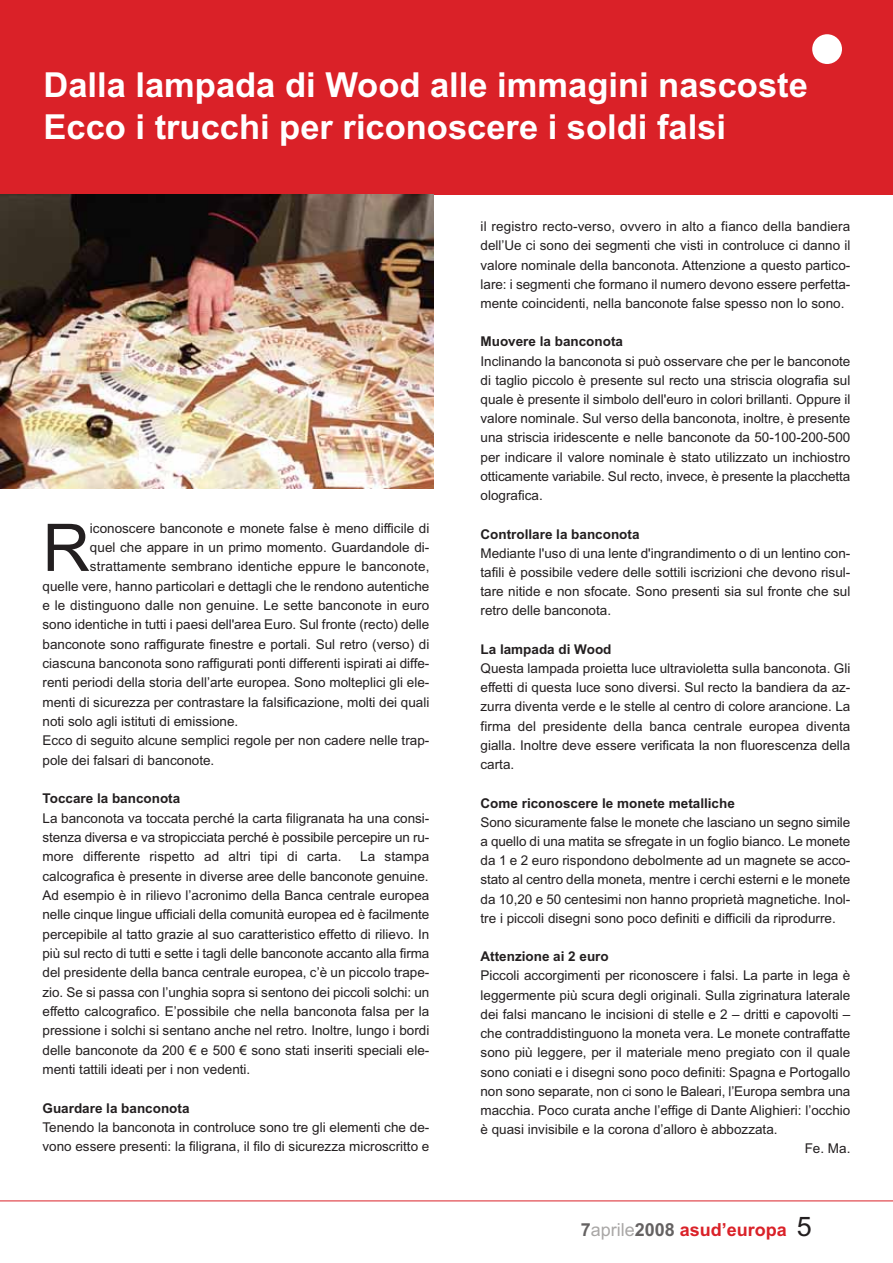
<style>
.page{position:relative;width:893px;height:1263px;background:#fff}
.page>*{position:absolute;margin:0;border:0;box-sizing:border-box;transform-origin:0 0}
.t1{font:65.85px "Arial";color:#231f20}
.t2{font:700 34.5px/41.4px "Arial";color:#fff}
.t3{font:700 18px "Arial";color:#da2128}
.t4{font:13.5px/19.2px "Arial";color:#231f20;text-align:justify}
.t5{font:700 13.5px "Arial";color:#231f20}
.s1{color:#656262}
.s2{font-weight:400;color:#a9a7a6}
.s3{font-weight:400;font-size:27px;color:#231f20}
</style>
<div class="page">
<div style="left:0;top:0;width:892px;height:194px;background:#da2128"></div>
<hr style="left:0;top:1201px;width:892px;height:1px;background:#da2128">
<div style="left:812px;top:34px;width:30px;height:30px;background:#fff;border-radius:50%"></div>
<img style="left:1px;top:194px;width:432px;height:294px">
<h2 class="t2" style="left:43px;top:68px;width:765px">Dalla lampada di Wood alle immagini nascoste<br>Ecco i trucchi per riconoscere i soldi falsi</h2>
<h1 class="t1" style="left:43px;top:524px;width:49px">R</h1>
<p class="t4" style="left:90px;top:520px;width:341px">iconoscere banconote e monete false è meno difficile di</p>
<p class="t4" style="left:90px;top:539px;width:341px">quel che appare in un primo momento. Guardandole di-</p>
<p class="t4" style="left:90px;top:558px;width:341px">strattamente sembrano identiche eppure le banconote,</p>
<p class="t4" style="left:43px;top:578px;width:388px">quelle vere, hanno particolari e dettagli che le rendono autentiche</p>
<p class="t4" style="left:43px;top:597px;width:388px">e le distinguono dalle non genuine. Le sette banconote in euro</p>
<p class="t4" style="left:43px;top:616px;width:388px">sono identiche in tutti i paesi dell'area Euro. Sul fronte (recto) delle</p>
<p class="t4" style="left:43px;top:636px;width:388px">banconote sono raffigurate finestre e portali. Sul retro (verso) di</p>
<p class="t4" style="left:43px;top:655px;width:388px">ciascuna banconota sono raffigurati ponti differenti ispirati ai diffe-</p>
<p class="t4" style="left:43px;top:674px;width:388px">renti periodi della storia dell’arte europea. Sono molteplici gli ele-</p>
<p class="t4" style="left:43px;top:694px;width:388px">menti di sicurezza per contrastare la falsificazione, molti dei quali</p>
<p class="t4" style="left:43px;top:713px;width:197px">noti solo agli istituti di emissione.</p>
<p class="t4" style="left:43px;top:732px;width:388px">Ecco di seguito alcune semplici regole per non cadere nelle trap-</p>
<p class="t4" style="left:43px;top:752px;width:173px">pole dei falsari di banconote.</p>
<p class="t5" style="left:43px;top:794px;width:139px">Toccare la banconota</p>
<p class="t4" style="left:43px;top:810px;width:388px">La banconota va toccata perché la carta filigranata ha una consi&shy;stenza diversa e va stropicciata perché è possibile percepire un ru&shy;more differente rispetto ad altri tipi di carta.</p>
<p class="t4" style="left:43px;top:848px;width:388px;text-indent:317px">La stampa calcografica è presente in diverse aree delle banconote genuine.<br>Ad esempio è in rilievo l’acronimo della Banca centrale europea nelle cinque lingue ufficiali della comunità europea ed è facilmente percepibile al tatto grazie al suo caratteristico effetto di rilievo. In più sul recto di tutti e sette i tagli delle banconote accanto alla firma del presidente della banca centrale europea, c’è un piccolo trape&shy;zio. Se si passa con l’unghia sopra si sentono dei piccoli solchi: un effetto calcografico. E’possibile che nella banconota falsa per la pressione i solchi si sentano anche nel retro. Inoltre, lungo i bordi delle banconote da 200 € e 500 € sono stati inseriti speciali ele&shy;menti tattili ideati per i non vedenti.</p>
<p class="t5" style="left:43px;top:1103px;width:148px">Guardare la banconota</p>
<p class="t4" style="left:43px;top:1119px;width:388px">Tenendo la banconota in controluce sono tre gli elementi che de&shy;vono essere presenti: la filigrana, il filo di sicurezza microscritto e</p>
<p class="t4" style="left:480px;top:218px;width:371px">il registro recto-verso, ovvero in alto a fianco della bandiera dell’Ue ci sono dei segmenti che visti in controluce ci danno il valore nominale della banconota. Attenzione a questo partico&shy;lare: i segmenti che formano il numero devono essere perfetta&shy;mente coincidenti, nella banconote false spesso non lo sono.</p>
<p class="t5" style="left:480px;top:337px;width:144px">Muovere la banconota</p>
<p class="t4" style="left:480px;top:353px;width:371px">Inclinando la banconota si può osservare che per le banconote di taglio piccolo è presente sul recto una striscia olografia sul quale è presente il simbolo dell'euro in colori brillanti. Oppure il valore nominale. Sul verso della banconota, inoltre, è presente una striscia iridescente e nelle banconote da 50-100-200-500 per indicare il valore nominale è stato utilizzato un inchiostro otticamente variabile. Sul recto, invece, è presente la placchetta olografica.</p>
<p class="t5" style="left:480px;top:529px;width:160px">Controllare la banconota</p>
<p class="t4" style="left:480px;top:545px;width:371px">Mediante l'uso di una lente d'ingrandimento o di un lentino con&shy;tafili è possibile vedere delle sottili iscrizioni che devono risul&shy;tare nitide e non sfocate. Sono presenti sia sul fronte che sul retro delle banconota.</p>
<p class="t5" style="left:480px;top:644px;width:132px">La lampada di Wood</p>
<p class="t4" style="left:480px;top:660px;width:371px">Questa lampada proietta luce ultravioletta sulla banconota. Gli effetti di questa luce sono diversi. Sul recto la bandiera da az&shy;zurra diventa verde e le stelle al centro di colore arancione. La firma del presidente della banca centrale europea diventa gialla. Inoltre deve essere verificata la non fluorescenza della carta.</p>
<p class="t5" style="left:480px;top:798px;width:256px">Come riconoscere le monete metalliche</p>
<p class="t4" style="left:480px;top:814px;width:371px">Sono sicuramente false le monete che lasciano un segno simile a quello di una matita se sfregate in un foglio bianco. Le monete da 1 e 2 euro rispondono debolmente ad un magnete se acco&shy;stato al centro della moneta, mentre i cerchi esterni e le monete da 10,20 e 50 centesimi non hanno proprietà magnetiche. Inol&shy;tre i piccoli disegni sono poco definiti e difficili da riprodurre.</p>
<p class="t5" style="left:480px;top:952px;width:130px">Attenzione ai 2 euro</p>
<p class="t4" style="left:480px;top:967px;width:371px">Piccoli accorgimenti per riconoscere i falsi. La parte in lega è</p>
<p class="t4" style="left:480px;top:987px;width:371px">leggermente più scura degli originali. Sulla zigrinatura laterale</p>
<p class="t4" style="left:480px;top:1006px;width:371px">dei falsi mancano le incisioni di stelle e 2 – dritti e capovolti –</p>
<p class="t4" style="left:480px;top:1025px;width:371px">che contraddistinguono la moneta vera. Le monete contraffatte</p>
<p class="t4" style="left:480px;top:1044px;width:371px">sono più leggere, per il materiale meno pregiato con il quale</p>
<p class="t4" style="left:480px;top:1064px;width:371px">sono coniati e i disegni sono poco definiti: Spagna e Portogallo</p>
<p class="t4" style="left:480px;top:1083px;width:371px">non sono separate, non ci sono le Baleari, l’Europa sembra una</p>
<p class="t4" style="left:480px;top:1102px;width:371px">macchia. Poco curata anche l’effige di Dante Alighieri: l’occhio</p>
<p class="t4" style="left:480px;top:1121px;width:298px">è quasi invisibile e la corona d’alloro è abbozzata.</p>
<p class="t4" style="left:804px;top:1140px;width:47px">Fe. Ma.</p>
<h3 class="t3" style="left:580px;top:1223px;width:233px"><span class="s1">7</span><span class="s2">aprile</span><span class="s1">2008</span> asud’europa <span class="s3">5</span></h3>
</div>
